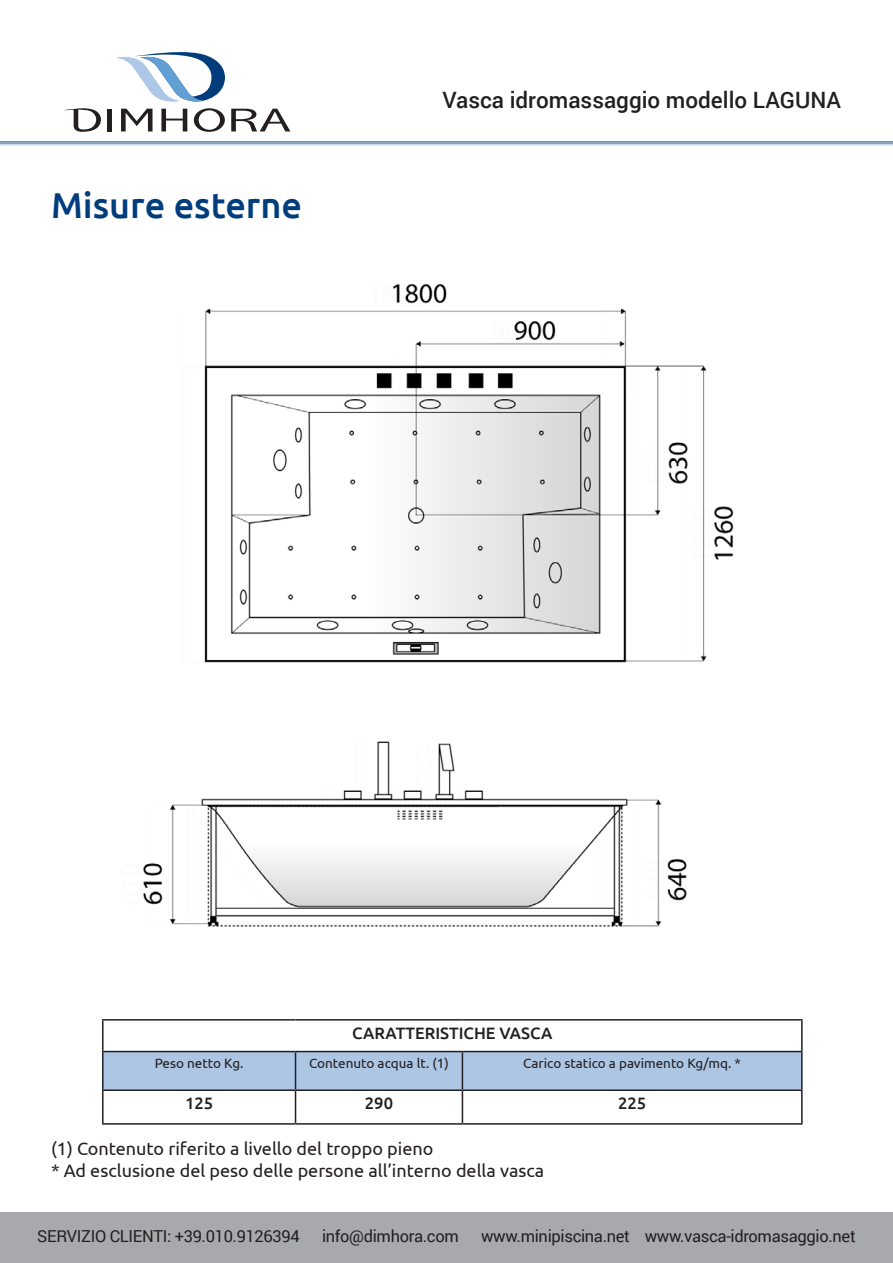
<style>
.page{position:relative;width:893px;height:1263px;background:#fff}
.page>*{position:absolute;margin:0;border:0;box-sizing:border-box;transform-origin:0 0}
.t1{font:500 36px "Ubuntu";color:#013d7d}
.t2{font:500 22.5px "Roboto";color:#231f20}
.t3{font:18px "Ubuntu";color:#231f20}
.t4{font:16.5px "Roboto";letter-spacing:-.02em;color:#231f20}
.t5{font:500 16.5px "Ubuntu";color:#231f20}
.t6{font:13.5px "Ubuntu";color:#231f20}
</style>
<div class="page">
<div style="left:0;top:1212px;width:893px;height:51px;background:#a8a9ad"></div>
<svg style="left:194px;top:108px;width:31px;height:24px"></svg>
<svg style="left:64px;top:108px;width:37px;height:24px"></svg>
<svg style="left:231px;top:109px;width:59px;height:22px"></svg>
<div style="left:107px;top:109px;width:5px;height:22px;background:#231f20"></div>
<svg style="left:161px;top:109px;width:26px;height:22px"></svg>
<svg style="left:121px;top:109px;width:32px;height:22px"></svg>
<svg style="left:116px;top:52px;width:109px;height:50px"></svg>
<hr style="left:0;top:142px;width:893px;height:1px;background:#013d7d">
<hr style="left:0;top:143px;width:893px;height:1px;background:#629fd5">
<hr style="left:0;top:144px;width:893px;height:1px;background:#adc7e7">
<svg style="left:104px;top:1052px;width:697px;height:71px"></svg>
<hr style="left:102px;top:1019px;width:194px;height:1px;background:#231f20">
<hr style="left:102px;top:1020px;width:2px;height:31px;background:#231f20">
<hr style="left:296px;top:1019px;width:166px;height:1px;background:#231f20">
<hr style="left:462px;top:1019px;width:341px;height:1px;background:#231f20">
<hr style="left:801px;top:1020px;width:2px;height:31px;background:#231f20">
<hr style="left:102px;top:1051px;width:194px;height:1px;background:#231f20">
<hr style="left:102px;top:1052px;width:2px;height:37px;background:#231f20">
<hr style="left:296px;top:1051px;width:166px;height:1px;background:#231f20">
<hr style="left:295px;top:1052px;width:1px;height:37px;background:#231f20">
<hr style="left:462px;top:1051px;width:341px;height:1px;background:#231f20">
<hr style="left:462px;top:1052px;width:1px;height:37px;background:#231f20">
<hr style="left:801px;top:1052px;width:2px;height:37px;background:#231f20">
<hr style="left:102px;top:1089px;width:194px;height:2px;background:#231f20">
<hr style="left:102px;top:1091px;width:2px;height:32px;background:#231f20">
<hr style="left:296px;top:1089px;width:166px;height:2px;background:#231f20">
<hr style="left:295px;top:1091px;width:1px;height:32px;background:#231f20">
<hr style="left:462px;top:1089px;width:341px;height:2px;background:#231f20">
<hr style="left:462px;top:1091px;width:1px;height:32px;background:#231f20">
<hr style="left:801px;top:1091px;width:2px;height:32px;background:#231f20">
<hr style="left:102px;top:1123px;width:194px;height:2px;background:#231f20">
<hr style="left:296px;top:1123px;width:166px;height:2px;background:#231f20">
<hr style="left:462px;top:1123px;width:341px;height:2px;background:#231f20">
<img style="left:143px;top:283px;width:591px;height:644px">
<p class="t1" style="left:51px;top:183px;width:253px">Misure esterne</p>
<p class="t2" style="left:442px;top:84px;width:400px">Vasca idromassaggio modello LAGUNA</p>
<p class="t5" style="left:352px;top:1022px;width:202px">CARATTERISTICHE VASCA</p>
<p class="t6" style="left:155px;top:1055px;width:90px">Peso netto Kg.</p>
<p class="t6" style="left:309px;top:1055px;width:141px">Contenuto acqua lt. (1)</p>
<p class="t6" style="left:523px;top:1055px;width:219px">Carico statico a pavimento Kg/mq. *</p>
<p class="t5" style="left:185px;top:1093px;width:30px">125</p>
<p class="t5" style="left:365px;top:1093px;width:30px">290</p>
<p class="t5" style="left:618px;top:1093px;width:30px">225</p>
<p class="t3" style="left:51px;top:1138px;width:384px">(1) Contenuto riferito a livello del troppo pieno</p>
<p class="t3" style="left:51px;top:1159px;width:495px">* Ad esclusione del peso delle persone all’interno della vasca</p>
<p class="t4" style="left:37px;top:1224px;width:264px">SERVIZIO CLIENTI: +39.010.9126394</p>
<p class="t4" style="left:322px;top:1224px;width:138px">info@dimhora.com</p>
<p class="t4" style="left:481px;top:1224px;width:376px">www.minipiscina.net www.vasca-idromasaggio.net</p>
</div>
